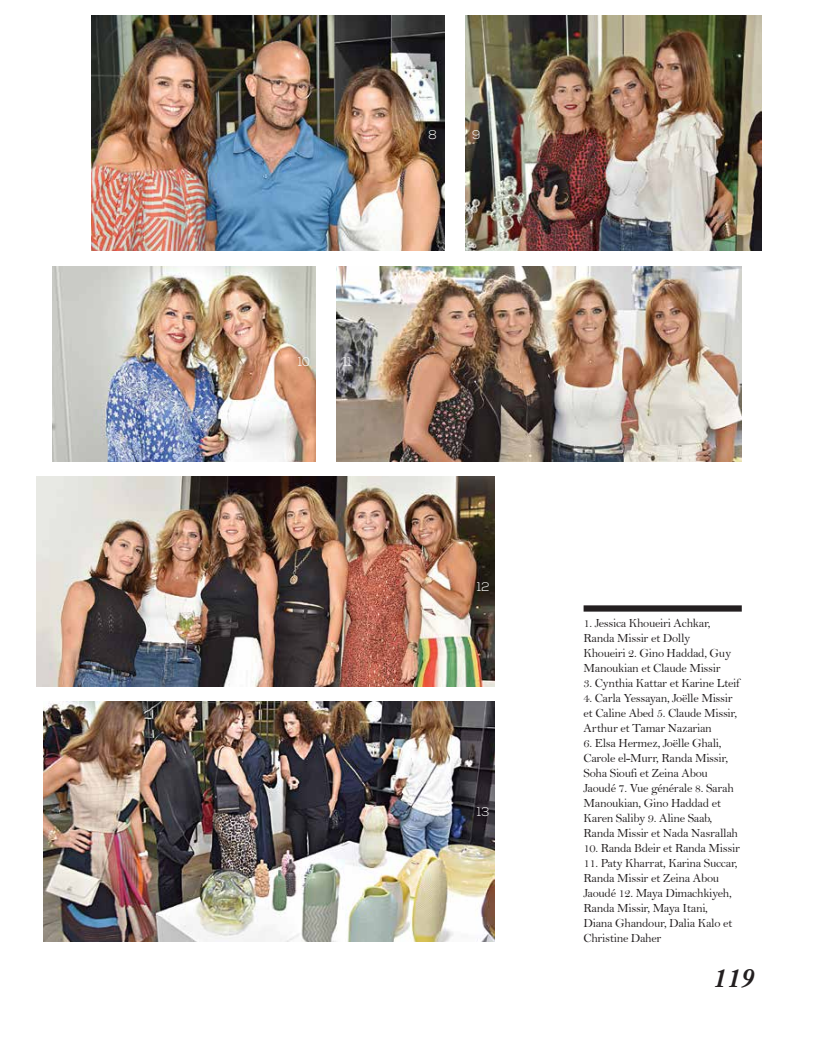
<style>
.page{position:relative;width:833px;height:1063px;background:#fff}
.page>*{position:absolute;margin:0;border:0;box-sizing:border-box;transform-origin:0 0}
.t1{font:italic 700 25px "Janson S Si";color:#231f20}
.t2{font:12.5px/15px "Bell";letter-spacing:-.025em;color:#231f20}
.t3{font:300 12.5px "Nexa";letter-spacing:.005em;color:#fff}
</style>
<div class="page">
<img style="left:465px;top:16px;width:296px;height:235px">
<img style="left:336px;top:266px;width:405px;height:195px">
<img style="left:37px;top:476px;width:457px;height:210px">
<img style="left:43px;top:701px;width:451px;height:240px">
<img style="left:52px;top:266px;width:263px;height:195px">
<img style="left:91px;top:16px;width:353px;height:235px">
<div style="left:583px;top:605px;width:158px;height:6px;background:#231f20"></div>
<p class="t3" style="left:428px;top:127px;width:10px">8</p>
<p class="t3" style="left:472px;top:127px;width:10px">9</p>
<p class="t3" style="left:298px;top:354px;width:14px">10</p>
<p class="t3" style="left:343px;top:354px;width:10px">11</p>
<p class="t3" style="left:477px;top:579px;width:14px">12</p>
<p class="t3" style="left:477px;top:804px;width:14px">13</p>
<p class="t2" style="left:583px;top:615px;width:149px">1. Jessica Khoueiri Achkar,<br>Randa Missir et Dolly<br>Khoueiri 2. Gino Haddad, Guy<br>Manoukian et Claude Missir</p>
<p class="t2" style="left:583px;top:675px;width:157px">3. Cynthia Kattar et Karine Lteif</p>
<p class="t2" style="left:583px;top:690px;width:155px">4. Carla Yessayan, Joëlle Missir et Caline Abed 5. Claude Missir,<br>Arthur et Tamar Nazarian</p>
<p class="t2" style="left:583px;top:735px;width:156px">6. Elsa Hermez, Joëlle Ghali,<br>Carole el-Murr, Randa Missir,<br>Soha Sioufi et Zeina Abou<br>Jaoudé 7. Vue générale 8. Sarah<br>Manoukian, Gino Haddad et<br>Karen Saliby 9. Aline Saab,<br>Randa Missir et Nada Nasrallah</p>
<p class="t2" style="left:583px;top:840px;width:158px">10. Randa Bdeir et Randa Missir</p>
<p class="t2" style="left:583px;top:855px;width:155px">11. Paty Kharrat, Karina Succar,<br>Randa Missir et Zeina Abou<br>Jaoudé 12. Maya Dimachkiyeh,<br>Randa Missir, Maya Itani,<br>Diana Ghandour, Dalia Kalo et<br>Christine Daher</p>
<h1 class="t1" style="left:712px;top:961px;width:43px">119</h1>
</div>
